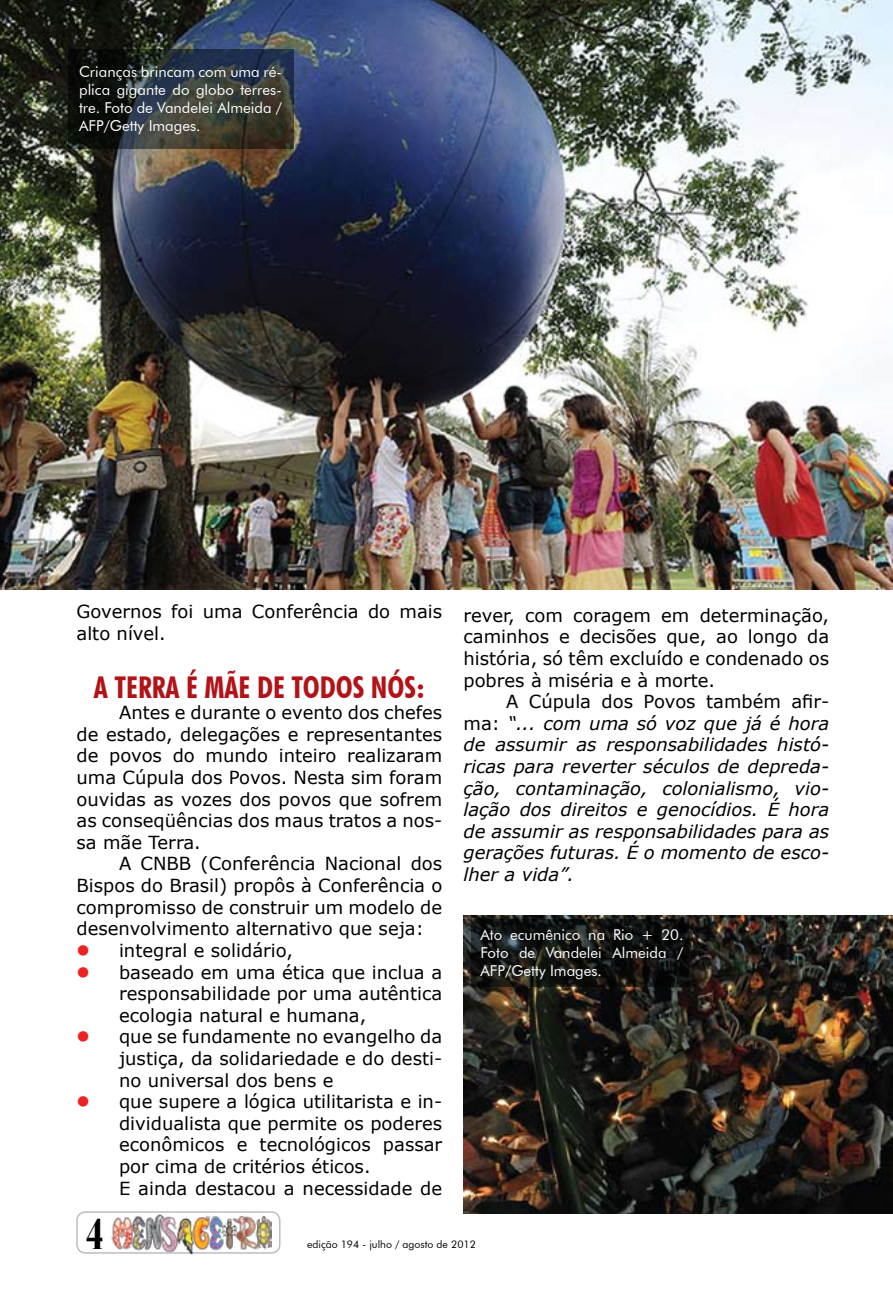
<style>
.page{position:relative;width:893px;height:1297px;background:#fff}
.page>*{position:absolute;margin:0;border:0;box-sizing:border-box;transform-origin:0 0}
.t1{font:900 condensed 45px "Bauer Bodoni BT";color:#000;scale:.8 1}
.t2{font:700 condensed 30px "Futura BT";color:#b31217}
.t3{font:18px/21.6px "Verdana";color:#000;text-align:justify}
.t4{font:italic 18px/21.6px "Verdana";color:#000;text-align:justify}
.t5{font:15px/18px "Futura BT";color:#fff;text-align:justify}
.t6{font:10.5px "Futura BT";color:#000}
.s1{color:#ed2224}
.s2{font-style:normal}
</style>
<div class="page">
<img style="left:0;top:0;width:893px;height:589px">
<img style="left:464px;top:916px;width:429px;height:298px">
<svg style="left:68px;top:49px;width:225px;height:100px;background:#2a2f2e"></svg>
<svg style="left:472px;top:919px;width:217px;height:67px;background:#141614"></svg>
<div style="left:76px;top:1211px;width:204px;height:43px;border:2px solid #bcbdc0;border-radius:9px"></div>
<img style="left:110px;top:1212px;width:162px;height:43px">
<p class="t5" style="left:79px;top:62px;width:204px">Crianças brincam com uma ré&shy;plica gigante do globo terres&shy;tre. Foto de Vandelei Almeida / AFP/Getty Images.</p>
<p class="t3" style="left:77px;top:601px;width:367px">Governos foi uma Conferência do mais alto nível.</p>
<h2 class="t2" style="left:94px;top:669px;width:332px">A TERRA É MÃE DE TODOS NÓS:</h2>
<p class="t3" style="left:77px;top:702px;width:367px;text-indent:43px">Antes e durante o evento dos chefes de estado, delegações e representantes de povos do mundo inteiro realizaram uma Cúpula dos Povos. Nesta sim foram ouvidas as vozes dos povos que sofrem as conseqüências dos maus tratos a nos&shy;sa mãe Terra.</p>
<p class="t3" style="left:77px;top:853px;width:367px;text-indent:43px">A CNBB (Conferência Nacional dos Bispos do Brasil) propôs à Conferência o compromisso de construir um modelo de desenvolvimento alternativo que seja:</p>
<p class="t3" style="left:77px;top:939px;width:218px"><span class="s1">●</span> integral e solidário,</p>
<p class="t3" style="left:119px;top:961px;width:325px;text-indent:-43px"><span class="s1">●</span> baseado em uma ética que inclua a responsabilidade por uma autêntica ecologia natural e humana,</p>
<p class="t3" style="left:119px;top:1026px;width:325px;text-indent:-43px"><span class="s1">●</span> que se fundamente no evangelho da justiça, da solidariedade e do desti&shy;no universal dos bens e</p>
<p class="t3" style="left:119px;top:1090px;width:325px;text-align:left;text-indent:-43px"><span class="s1">●</span> que supere a lógica utilitarista e in&shy;dividualista que permite os poderes econômicos e tecnológicos passar por cima de critérios éticos.<br>E ainda destacou a necessidade de</p>
<p class="t3" style="left:463px;top:604px;width:367px">rever, com coragem em determinação, caminhos e decisões que, ao longo da história, só têm excluído e condenado os pobres à miséria e à morte.</p>
<p class="t4" style="left:463px;top:691px;width:367px;text-indent:43px"><span class="s2">A Cúpula dos Povos também afir&shy;ma:</span> “... com uma só voz que já é hora de assumir as responsabilidades histó&shy;ricas para reverter séculos de depreda&shy;ção, contaminação, colonialismo, vio&shy;lação dos direitos e genocídios. É hora de assumir as responsabilidades para as gerações futuras. É o momento de esco&shy;lher a vida”.</p>
<p class="t5" style="left:480px;top:925px;width:204px">Ato ecumênico na Rio + 20.<br>Foto de Vandelei Almeida / AFP/Getty Images.</p>
<h1 class="t1" style="left:86px;top:1205px;width:23px">4</h1>
<p class="t6" style="left:307px;top:1237px;width:170px">edição 194 - julho / agosto de 2012</p>
</div>
